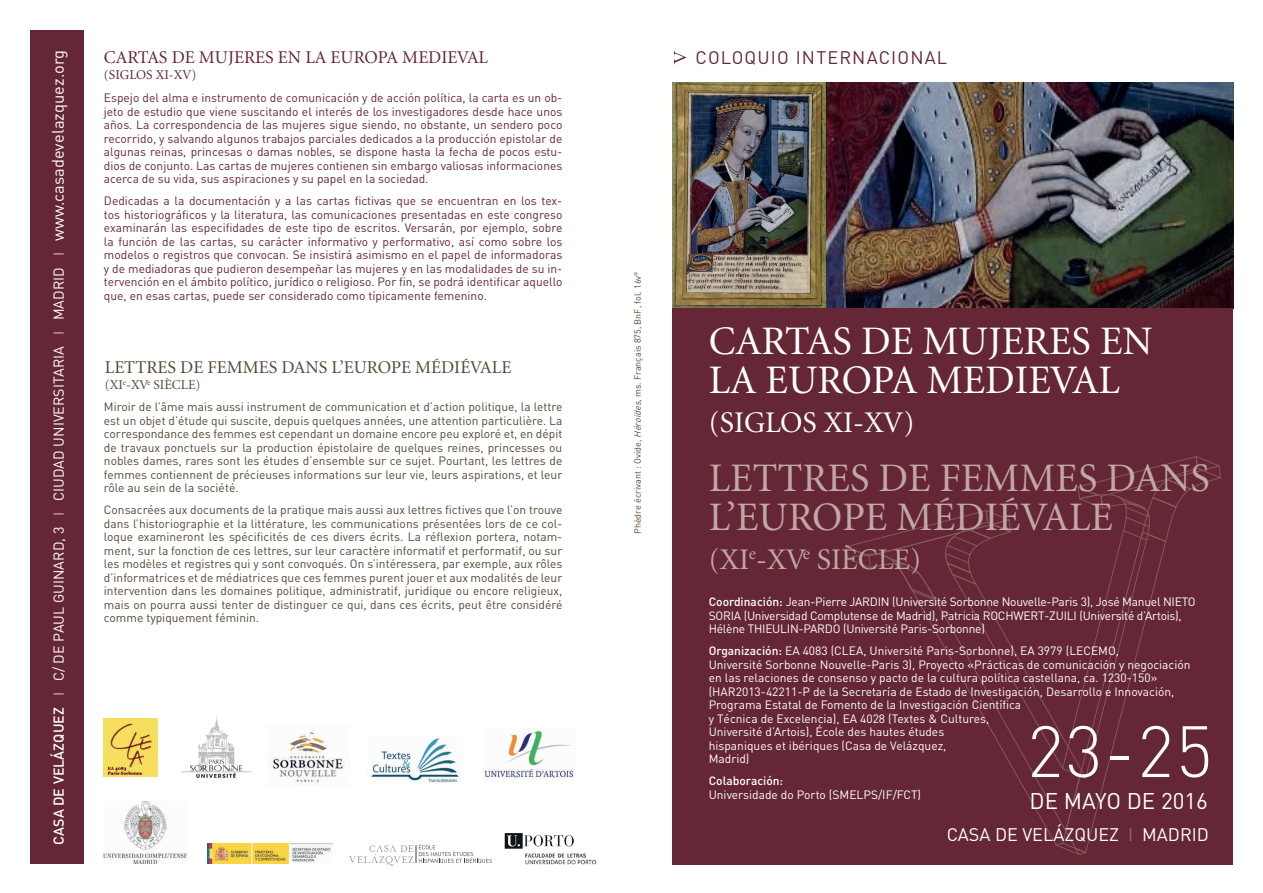
<style>
.page{position:relative;width:1263px;height:893px;background:#fff}
.page>*{position:absolute;margin:0;border:0;box-sizing:border-box;transform-origin:0 0}
.t1{font:300 71.4px "DIN";color:#fff}
.t2{font:40.5px/39px "Minion LT";color:#c1a7a6}
.t3{font:40.5px/39px "Minion LT";color:#fff}
.t4{font:30px "Minion LT";color:#c1a7a6}
.t5{font:30px "Minion LT";color:#fff}
.t6{font:22.5px "DIN";color:#fff}
.t7{font:18px "Minion LT";color:#564737}
.t8{font:18px "Minion LT";color:#652636}
.t9{font:18px "DIN";color:#fff}
.t10{font:18px "DIN";letter-spacing:.065em;color:#652636}
.t11{font:14.25px "DIN";letter-spacing:.005em;color:#fff}
.t12{font:13.5px "Minion LT";color:#564737}
.t13{font:13.5px "Minion LT";color:#652636}
.t14{font:12px/13.5px "DIN";color:#564737;text-align:justify}
.t15{font:12px/13.5px "DIN";color:#652636;text-align:justify}
.t16{font:12px/13.5px "DIN";color:#fff}
.t17{font:12px/13.5px "DIN";letter-spacing:-.02em;color:#fff}
.t18{font:500 12px "DIN";color:#fff}
.t19{font:9px "DIN";color:#564737}
.s1{font-weight:500}
.s2{font-weight:500;color:#b1918f}
.s3{font-size:16.5px}
.s4{font-style:italic}
.s5{color:#936a6a}
</style>
<div class="page">
<img style="left:672px;top:82px;width:561px;height:226px">
<div style="left:672px;top:308px;width:561px;height:557px;background:#652636"></div>
<svg style="left:1080px;top:585px;width:75px;height:270px"></svg>
<svg style="left:1058px;top:699px;width:22px;height:156px"></svg>
<svg style="left:909px;top:585px;width:157px;height:261px"></svg>
<svg style="left:845px;top:456px;width:376px;height:129px"></svg>
<div style="left:30px;top:30px;width:53px;height:833px;background:#652636"></div>
<svg style="left:674px;top:51px;width:12px;height:13px"></svg>
<svg style="left:349px;top:844px;width:143px;height:22px"></svg>
<img style="left:504px;top:833px;width:93px;height:32px">
<img style="left:104px;top:718px;width:53px;height:59px">
<img style="left:181px;top:716px;width:71px;height:62px">
<img style="left:270px;top:732px;width:75px;height:53px">
<img style="left:370px;top:736px;width:90px;height:47px">
<img style="left:482px;top:730px;width:92px;height:51px">
<img style="left:104px;top:801px;width:82px;height:62px">
<img style="left:207px;top:843px;width:125px;height:20px">
<p class="t11" style="left:50px;top:845px;width:797px;rotate:-90deg"><span class="s1">CASA DE VELÁZQUEZ</span> <span class="s2">I</span> C/ DE PAUL GUINARD, 3 <span class="s2">I</span> CIUDAD UNIVERSITARIA <span class="s2">I</span> MADRID <span class="s2">I</span> <span class="s3">www.casadevelazquez.org</span></p>
<h3 class="t8" style="left:104px;top:48px;width:386px">CARTAS DE MUJERES EN LA EUROPA MEDIEVAL</h3>
<p class="t13" style="left:104px;top:68px;width:94px">(SIGLOS XI-XV)</p>
<p class="t15" style="left:104px;top:91px;width:460px">Espejo del alma e instrumento de comunicación y de acción política, la carta es un ob&shy;jeto de estudio que viene suscitando el interés de los investigadores desde hace unos años. La correspondencia de las mujeres sigue siendo, no obstante, un sendero poco recorrido, y salvando algunos trabajos parciales dedicados a la producción epistolar de algunas reinas, princesas o damas nobles, se dispone hasta la fecha de pocos estu&shy;dios de conjunto. Las cartas de mujeres contienen sin embargo valiosas informaciones acerca de su vida, sus aspiraciones y su papel en la sociedad.</p>
<p class="t15" style="left:104px;top:194px;width:460px">Dedicadas a la documentación y a las cartas fictivas que se encuentran en los tex&shy;tos historiográficos y la literatura, las comunicaciones presentadas en este congreso examinarán las especifidades de este tipo de escritos. Versarán, por ejemplo, sobre la función de las cartas, su carácter informativo y performativo, así como sobre los modelos o registros que convocan. Se insistirá asimismo en el papel de informadoras y de mediadoras que pudieron desempeñar las mujeres y en las modalidades de su in&shy;tervención en el ámbito político, jurídico o religioso. Por fin, se podrá identificar aquello que, en esas cartas, puede ser considerado como típicamente femenino.</p>
<h3 class="t7" style="left:105px;top:358px;width:408px">LETTRES DE FEMMES DANS L’EUROPE MÉDIÉVALE</h3>
<p class="t12" style="left:105px;top:378px;width:97px">(XI<sup>e</sup>-XV<sup>e</sup> SIÈCLE)</p>
<p class="t14" style="left:104px;top:400px;width:460px">Miroir de l’âme mais aussi instrument de communication et d’action politique, la lettre est un objet d’étude qui suscite, depuis quelques années, une attention particulière. La correspondance des femmes est cependant un domaine encore peu exploré et, en dépit de travaux ponctuels sur la production épistolaire de quelques reines, princesses ou nobles dames, rares sont les études d’ensemble sur ce sujet. Pourtant, les lettres de femmes contiennent de précieuses informations sur leur vie, leurs aspirations, et leur rôle au sein de la société.</p>
<p class="t14" style="left:104px;top:503px;width:460px">Consacrées aux documents de la pratique mais aussi aux lettres fictives que l’on trouve dans l’historiographie et la littérature, les communications présentées lors de ce col&shy;loque examineront les spécificités de ces divers écrits. La réflexion portera, notam&shy;ment, sur la fonction de ces lettres, sur leur caractère informatif et performatif, ou sur les modèles et registres qui y sont convoqués. On s’intéressera, par exemple, aux rôles d’informatrices et de médiatrices que ces femmes purent jouer et aux modalités de leur intervention dans les domaines politique, administratif, juridique ou encore religieux, mais on pourra aussi tenter de distinguer ce qui, dans ces écrits, peut être considéré comme typiquement féminin.</p>
<h3 class="t10" style="left:695px;top:46px;width:253px">COLOQUIO INTERNACIONAL</h3>
<p class="t19" style="left:632px;top:534px;width:264px;rotate:-90deg">Phèdre écrivant : Ovide, <span class="s4">Héroïdes</span>, ms. Français 875, BnF, fol. 16v°</p>
<h2 class="t3" style="left:709px;top:323px;width:445px">CARTAS DE MUJERES EN<br>LA EUROPA MEDIEVAL</h2>
<h3 class="t5" style="left:709px;top:407px;width:207px">(SIGLOS XI-XV)</h3>
<h2 class="t2" style="left:709px;top:460px;width:503px">LETTRES DE FEMMES DANS<br>L’EUROPE MÉDIÉVALE</h2>
<h3 class="t4" style="left:709px;top:544px;width:214px">(XI<sup>e</sup>-XV<sup>e</sup> SIÈCLE)</h3>
<p class="t17" style="left:709px;top:595px;width:488px"><span class="s1">Coordinación:</span> Jean-Pierre JARDIN (Université Sorbonne Nouvelle-Paris 3), José Manuel NIETO<br>SORIA (Universidad Complutense de Madrid), Patricia ROCHWERT-ZUILI (Université d’Artois),<br>Hélène THIEULIN-PARDO (Université Paris-Sorbonne)</p>
<p class="t16" style="left:709px;top:644px;width:483px"><span class="s1">Organización:</span> EA 4083 (CLEA, Université Paris-Sorbonne), EA 3979 (LECEMO,<br>Université Sorbonne Nouvelle-Paris 3), Proyecto «Prácticas de comunicación y negociación en las relaciones de consenso y pacto de la cultura política castellana, ca. 1230-150» (HAR2013-42211-P de la Secretaría de Estado de Investigación, Desarrollo e Innovación, Programa Estatal de Fomento de la Investigación Científica<br>y Técnica de Excelencia), EA 4028 (Textes &amp; Cultures,<br>Université d’Artois), École des hautes études<br>hispaniques et ibériques (Casa de Velázquez,<br>Madrid)</p>
<p class="t18" style="left:709px;top:773px;width:76px">Colaboración:</p>
<p class="t16" style="left:709px;top:787px;width:214px">Universidade do Porto (SMELPS/IF/FCT)</p>
<h1 class="t1" style="left:1027px;top:707px;width:187px">23-25</h1>
<h3 class="t6" style="left:1030px;top:787px;width:180px">DE MAYO DE 2016</h3>
<h3 class="t9" style="left:947px;top:823px;width:264px">CASA DE VELÁZQUEZ <span class="s5">I</span> MADRID</h3>
</div>
